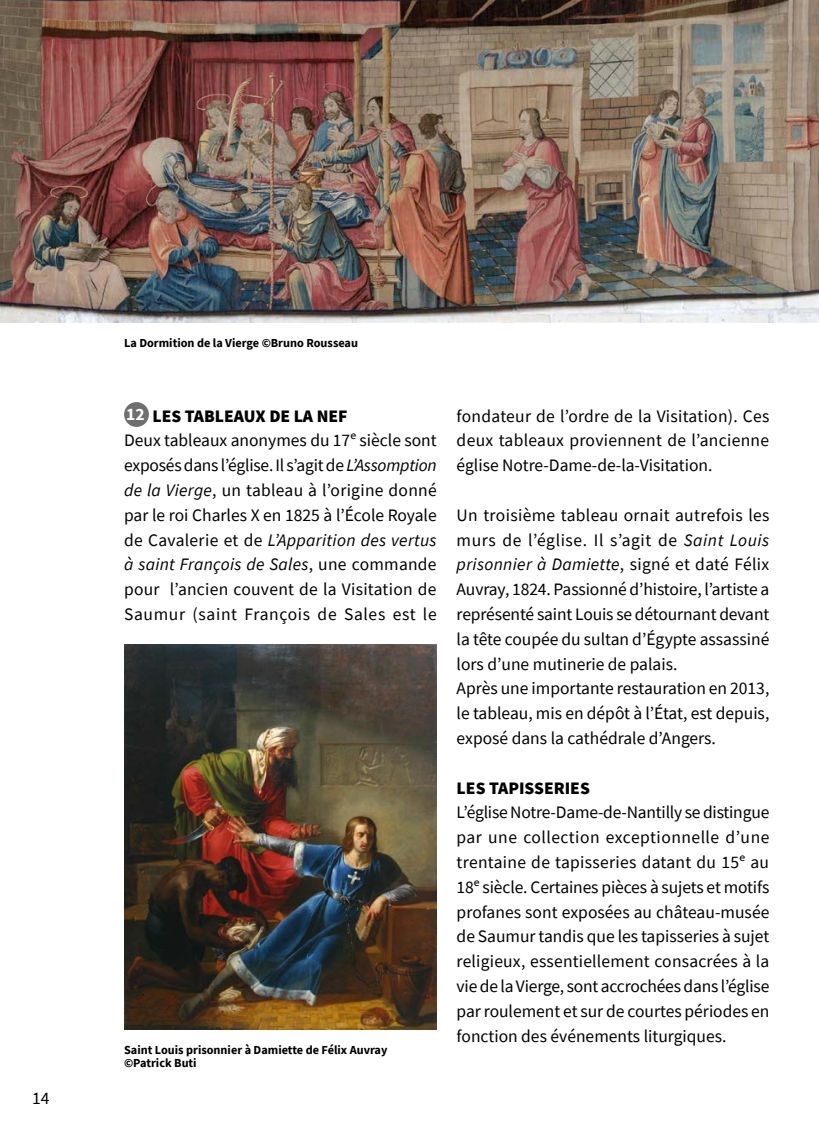
<style>
.page{position:relative;width:819px;height:1141px;background:#fff}
.page>*{position:absolute;margin:0;border:0;box-sizing:border-box;transform-origin:0 0}
.t1{font:17.5px/24.8px "Source Sans Pro";color:#000}
.t2{font:900 17.5px "Source Sans Pro";color:#000}
.t3{font:700 12.25px/12.4px "Source Sans Pro";color:#000}
.s1{font-weight:700;color:#fff}
.s2{font-weight:900}
.s3{font-style:italic}
</style>
<div class="page">
<img style="left:0;top:0;width:819px;height:322px">
<div style="left:124px;top:402px;width:25px;height:25px;background:#706f6f;border-radius:50%"></div>
<img style="left:124px;top:645px;width:313px;height:384px">
<p class="t1" style="left:32px;top:1085px;width:19px">14</p>
<p class="t3" style="left:124px;top:337px;width:235px">La Dormition de la Vierge ©Bruno Rousseau</p>
<p class="t1" style="left:124px;top:403px;width:314px"><span class="s1">12</span> <span class="s2">LES TABLEAUX DE LA NEF<br></span>Deux tableaux anonymes du 17ᵉ siècle sont exposés dans l’église. Il s’agit de <span class="s3">L’Assomption de la Vierge</span>, un tableau à l’origine donné par le roi Charles X en 1825 à l’École Royale de Cavalerie et de <span class="s3">L’Apparition des vertus à saint François de Sales</span>, une commande pour l’ancien couvent de la Visitation de Saumur (saint François de Sales est le</p>
<p class="t1" style="left:456px;top:403px;width:314px;text-align:justify">fondateur de l’ordre de la Visitation). Ces deux tableaux proviennent de l’ancienne église Notre-Dame-de-la-Visitation.</p>
<p class="t1" style="left:456px;top:502px;width:314px">Un troisième tableau ornait autrefois les murs de l’église. Il s’agit de <span class="s3">Saint Louis prisonnier à Damiette</span>, signé et daté Félix Auvray, 1824. Passionné d’histoire, l’artiste a représenté saint Louis se détournant devant la tête coupée du sultan d’Égypte assassiné lors d’une mutinerie de palais.<br>Après une importante restauration en 2013, le tableau, mis en dépôt à l’État, est depuis, exposé dans la cathédrale d’Angers.</p>
<p class="t2" style="left:456px;top:776px;width:135px">LES TAPISSERIES</p>
<p class="t1" style="left:456px;top:800px;width:314px;text-align:justify">L’église Notre-Dame-de-Nantilly se distingue par une collection exceptionnelle d’une trentaine de tapisseries datant du 15ᵉ au 18ᵉ siècle. Certaines pièces à sujets et motifs profanes sont exposées au château-musée de Saumur tandis que les tapisseries à sujet religieux, essentiellement consacrées à la vie de la Vierge, sont accrochées dans l’église par roulement et sur de courtes périodes en fonction des événements liturgiques.</p>
<p class="t3" style="left:124px;top:1044px;width:265px">Saint Louis prisonnier à Damiette de Félix Auvray ©Patrick Buti</p>
</div>
